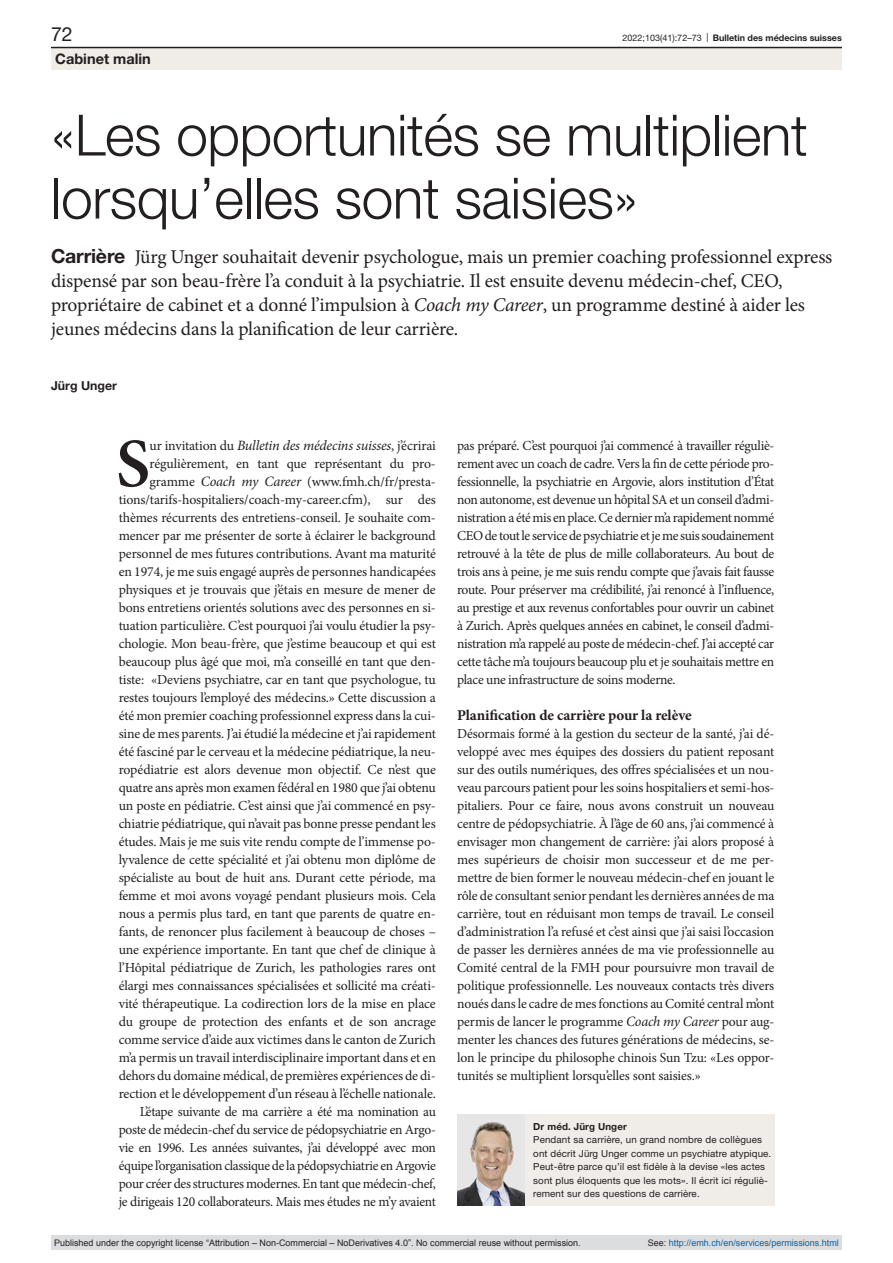
<style>
.page{position:relative;width:893px;height:1263px;background:#fff}
.page>*{position:absolute;margin:0;border:0;box-sizing:border-box;transform-origin:0 0}
.paragraph-initial{font:600 69.15px "Minion Pro";color:#231f20}
.article-title-L38{font:300 57px/63px "Helvetica Neue LT Pro";letter-spacing:-.01em;color:#231f20}
.lead{font:19.5px/24px "Minion Pro";letter-spacing:-.01em;color:#231f20}
.t1{font:19.5px "Helvetica Neue LT Pro";color:#231f20}
.head2{font:700 15px "Minion Pro";letter-spacing:-.01em;color:#231f20}
.t2{font:700 14.55px "Helvetica Neue LT Pro";color:#231f20}
.paragraph-initial-2{font:italic 14.25px "Minion Pro";letter-spacing:-.015em;color:#231f20}
.paragraph-initial-3{font:13.8px/18px "Minion Pro";letter-spacing:-.01em;color:#231f20;text-align:right}
.paragraph-indent{font:13.8px/18px "Minion Pro";letter-spacing:-.025em;color:#231f20;text-align:justify}
.paragraph{font:13.8px/18px "Minion Pro";letter-spacing:-.01em;color:#231f20;text-align:justify}
.authors{font:700 12.3px "Helvetica Neue LT Pro";color:#231f20}
.affiliations-small{font:9.75px/13.5px "Helvetica Neue LT Pro";letter-spacing:.01em;color:#231f20}
.authors-small{font:700 9.75px "Helvetica Neue LT Pro";letter-spacing:.01em;color:#231f20}
.t3{font:9px "Arial";color:#231f20}
.t4{font:9px "Arial";color:#0066b3}
.t5{font:700 9px "Helvetica Neue LT Pro";color:#231f20}
.s1{font-weight:400}
.s2{font-family:"Helvetica Neue LT Pro";font-weight:700}
.s3{font-style:italic}
.s4{font-style:normal;font-size:13.8px}
.s5{font-style:italic;font-size:14.25px}
.s6{color:#231f20}
</style>
<div class="page">
<div style="left:457px;top:1114px;width:317px;height:92px;background:#f0ece7"></div>
<img style="left:457px;top:1121px;width:68px;height:85px">
<div style="left:51px;top:48px;width:791px;height:22px;background:#f0ece7"></div>
<hr style="left:51px;top:47px;width:791px;height:1px;background:#231f20">
<div style="left:51px;top:1235px;width:791px;height:15px;background:#dcdddf"></div>
<h3 class="t1" style="left:51px;top:22px;width:23px">72</h3>
<p class="t5" style="left:623px;top:32px;width:221px"><span class="s1">2022;103(41):72–73 |</span> Bulletin des médecins suisses</p>
<p class="t2" style="left:55px;top:49px;width:97px">Cabinet malin</p>
<p class="article-title-L38" style="left:51px;top:103px;width:758px">«Les opportunités se multiplient lorsqu’elles sont saisies»</p>
<p class="lead" style="left:51px;top:245px;width:783px"><span class="s2">Carrière</span> Jürg Unger souhaitait devenir psychologue, mais un premier coaching professionnel express dispensé par son beau-frère l’a conduit à la psychiatrie. Il est ensuite devenu médecin-chef, CEO, propriétaire de cabinet et a donné l’impulsion à <span class="s3">Coach my Career</span>, un programme destiné à aider les jeunes médecins dans la planification de leur carrière.</p>
<p class="authors" style="left:51px;top:378px;width:68px">Jürg Unger</p>
<p class="paragraph-initial" style="left:116px;top:416px;width:36px">S</p>
<p class="paragraph-initial-2" style="left:150px;top:436px;width:288px"><span class="s4">ur invitation du</span> Bulletin des médecins suisses<span class="s4">, j’écrirai</span></p>
<p class="paragraph-initial-3" style="left:119px;top:455px;width:319px">régulièrement, en tant que représentant du pro&shy;gramme <span class="s5">Coach my Career</span> (www.fmh.ch/fr/presta&shy;tions/tarifs-hospitaliers/coach-my-career.cfm), sur des thèmes récurrents des entretiens-conseil. Je souhaite com&shy;mencer par me présenter de sorte à éclairer le background personnel de mes futures contributions. Avant ma maturité en 1974, je me suis engagé auprès de personnes handicapées physiques et je trouvais que j’étais en mesure de mener de bons entretiens orientés solutions avec des personnes en si&shy;tuation particulière. C’est pourquoi j’ai voulu étudier la psy&shy;chologie. Mon beau-frère, que j’estime beaucoup et qui est beaucoup plus âgé que moi, m’a conseillé en tant que den&shy;tiste: «Deviens psychiatre, car en tant que psychologue, tu restes toujours l’employé des médecins.» Cette discussion a été mon premier coaching professionnel express dans la cui&shy;sine de mes parents. J’ai étudié la médecine et j’ai rapidement été fasciné par le cerveau et la médecine pédiatrique, la neu&shy;ropédiatrie est alors devenue mon objectif. Ce n’est que quatre ans après mon examen fédéral en 1980 que j’ai obtenu un poste en pédiatrie. C’est ainsi que j’ai commencé en psy&shy;chiatrie pédiatrique, qui n’avait pas bonne presse pendant les études. Mais je me suis vite rendu compte de l’immense po&shy;lyvalence de cette spécialité et j’ai obtenu mon diplôme de spécialiste au bout de huit ans. Durant cette période, ma femme et moi avons voyagé pendant plusieurs mois. Cela nous a permis plus tard, en tant que parents de quatre en&shy;fants, de renoncer plus facilement à beaucoup de choses – une expérience importante. En tant que chef de clinique à l’Hôpital pédiatrique de Zurich, les pathologies rares ont élargi mes connaissances spécialisées et sollicité ma créati&shy;vité thérapeutique. La codirection lors de la mise en place du groupe de protection des enfants et de son ancrage comme service d’aide aux victimes dans le canton de Zurich m’a permis un travail interdisciplinaire important dans et en dehors du domaine médical, de premières expériences de di&shy;rection et le développement d’un réseau à l’échelle nationale.</p>
<p class="paragraph-indent" style="left:119px;top:1103px;width:319px;text-indent:21px">L’étape suivante de ma carrière a été ma nomination au poste de médecin-chef du service de pédopsychiatrie en Argo&shy;vie en 1996. Les années suivantes, j’ai développé avec mon équipe l’organisation classique de la pédopsychiatrie en Argovie pour créer des structures modernes. En tant que médecin-chef, je dirigeais 120 collaborateurs. Mais mes études ne m’y avaient</p>
<p class="paragraph-indent" style="left:457px;top:437px;width:319px">pas préparé. C’est pourquoi j’ai commencé à travailler réguliè&shy;rement avec un coach de cadre. Vers la fin de cette période pro&shy;fessionnelle, la psychiatrie en Argovie, alors institution d’État non autonome, est devenue un hôpital SA et un conseil d’admi&shy;nistration a été mis en place. Ce dernier m’a rapidement nommé CEO de tout le service de psychiatrie et je me suis soudainement retrouvé à la tête de plus de mille collaborateurs. Au bout de trois ans à peine, je me suis rendu compte que j’avais fait fausse route. Pour préserver ma crédibilité, j’ai renoncé à l’influence, au prestige et aux revenus confortables pour ouvrir un cabinet à Zurich. Après quelques années en cabinet, le conseil d’admi&shy;nistration m’a rappelé au poste de médecin-chef. J’ai accepté car cette tâche m’a toujours beaucoup plu et je souhaitais mettre en place une infrastructure de soins moderne.</p>
<p class="head2" style="left:457px;top:705px;width:236px">Planification de carrière pour la relève</p>
<p class="paragraph" style="left:457px;top:725px;width:319px">Désormais formé à la gestion du secteur de la santé, j’ai dé&shy;veloppé avec mes équipes des dossiers du patient reposant sur des outils numériques, des offres spécialisées et un nou&shy;veau parcours patient pour les soins hospitaliers et semi-hos&shy;pitaliers. Pour ce faire, nous avons construit un nouveau centre de pédopsychiatrie. À l’âge de 60 ans, j’ai commencé à envisager mon changement de carrière: j’ai alors proposé à mes supérieurs de choisir mon successeur et de me per&shy;mettre de bien former le nouveau médecin-chef en jouant le rôle de consultant senior pendant les dernières années de ma carrière, tout en réduisant mon temps de travail. Le conseil d’administration l’a refusé et c’est ainsi que j’ai saisi l’occasion de passer les dernières années de ma vie professionnelle au Comité central de la FMH pour poursuivre mon travail de politique professionnelle. Les nouveaux contacts très divers noués dans le cadre de mes fonctions au Comité central m’ont permis de lancer le programme <span class="s5">Coach my Career</span> pour aug&shy;menter les chances des futures générations de médecins, se&shy;lon le principe du philosophe chinois Sun Tzu: «Les oppor&shy;tunités se multiplient lorsqu’elles sont saisies.»</p>
<p class="authors-small" style="left:533px;top:1120px;width:95px">Dr méd. Jürg Unger</p>
<p class="affiliations-small" style="left:533px;top:1133px;width:240px">Pendant sa carrière, un grand nombre de collègues ont décrit Jürg Unger comme un psychiatre atypique.<br>Peut-être parce qu’il est fidèle à la devise «les actes sont plus éloquents que les mots». Il écrit ici réguliè&shy;rement sur des questions de carrière.</p>
<p class="t3" style="left:54px;top:1237px;width:528px">Published under the copyright license “Attribution – Non-Commercial – NoDerivatives 4.0”. No commercial reuse without permission.</p>
<p class="t4" style="left:648px;top:1237px;width:193px"><span class="s6">See:</span> http://emh.ch/en/services/permissions.html</p>
</div>
